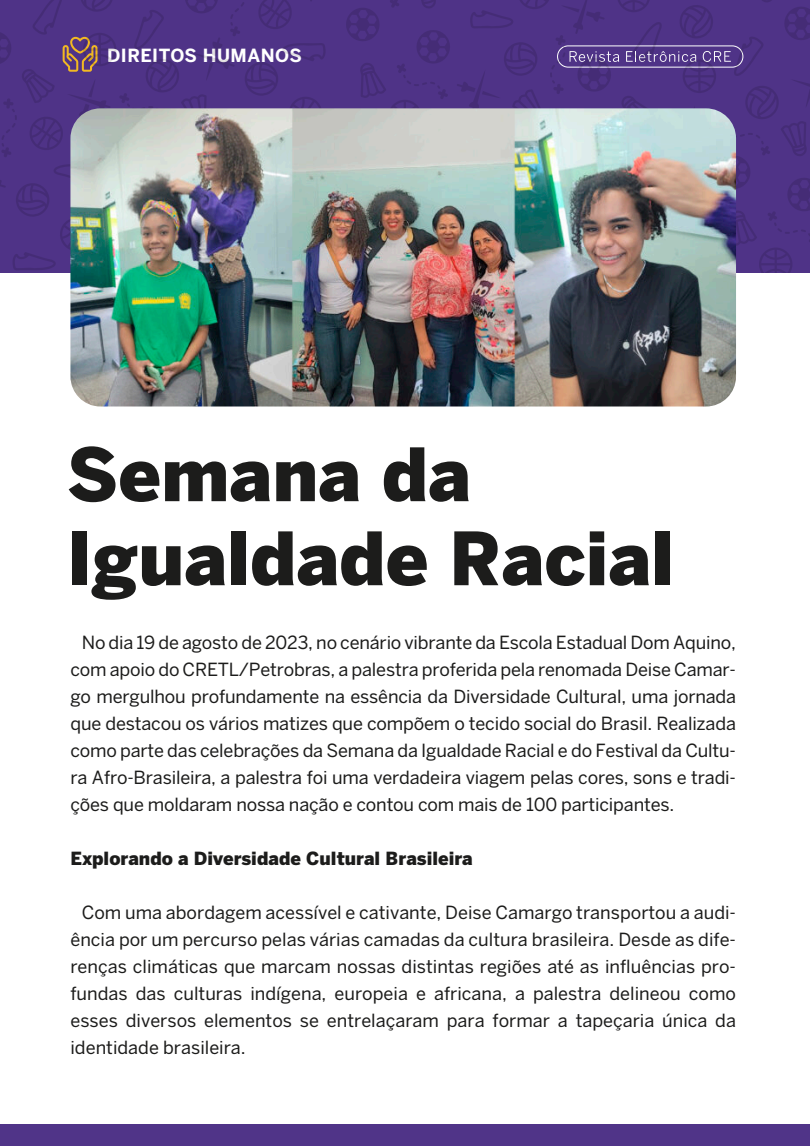
<style>
.page{position:relative;width:810px;height:1146px;background:#fff}
.page>*{position:absolute;margin:0;border:0;box-sizing:border-box;transform-origin:0 0}
.t1{font:900 72.75px/84px "Benton Sans";color:#1c1c1b}
.t2{font:18px/27px "Benton Sans";letter-spacing:-.005em;color:#1c1c1b;text-align:justify}
.t3{font:900 18px "Benton Sans";color:#1c1c1b}
.t4{font:700 18px "Benton Sans";letter-spacing:.025em;color:#fff}
</style>
<div class="page">
<div style="left:0;top:0;width:810px;height:272px;background:#4f3387"></div>
<div style="left:557px;top:46px;width:186px;height:21px;border:1px solid #fff;border-radius:11px"></div>
<svg style="left:90px;top:0;width:22px;height:12px"></svg>
<svg style="left:33px;top:0;width:57px;height:72px"></svg>
<svg style="left:346px;top:8px;width:33px;height:33px"></svg>
<svg style="left:245px;top:62px;width:33px;height:34px"></svg>
<svg style="left:185px;top:0;width:33px;height:13px"></svg>
<svg style="left:259px;top:0;width:33px;height:29px"></svg>
<svg style="left:193px;top:53px;width:41px;height:16px"></svg>
<svg style="left:206px;top:62px;width:12px;height:18px"></svg>
<svg style="left:283px;top:43px;width:42px;height:18px"></svg>
<svg style="left:206px;top:2px;width:38px;height:54px"></svg>
<svg style="left:146px;top:59px;width:33px;height:30px"></svg>
<svg style="left:79px;top:26px;width:37px;height:46px"></svg>
<svg style="left:181px;top:94px;width:25px;height:14px"></svg>
<svg style="left:71px;top:81px;width:38px;height:27px"></svg>
<svg style="left:134px;top:10px;width:30px;height:39px"></svg>
<svg style="left:109px;top:89px;width:63px;height:19px"></svg>
<svg style="left:16px;top:183px;width:33px;height:34px"></svg>
<svg style="left:0;top:180px;width:6px;height:7px"></svg>
<svg style="left:54px;top:164px;width:16px;height:14px"></svg>
<svg style="left:0;top:26px;width:65px;height:131px"></svg>
<svg style="left:60px;top:219px;width:10px;height:30px"></svg>
<svg style="left:13px;top:252px;width:43px;height:18px"></svg>
<svg style="left:290px;top:97px;width:31px;height:11px"></svg>
<svg style="left:360px;top:63px;width:26px;height:35px"></svg>
<svg style="left:390px;top:0;width:223px;height:108px"></svg>
<svg style="left:680px;top:5px;width:33px;height:33px"></svg>
<svg style="left:618px;top:0;width:32px;height:12px"></svg>
<svg style="left:613px;top:22px;width:50px;height:40px"></svg>
<svg style="left:762px;top:0;width:10px;height:2px"></svg>
<svg style="left:784px;top:7px;width:26px;height:33px"></svg>
<svg style="left:793px;top:80px;width:17px;height:26px"></svg>
<svg style="left:745px;top:86px;width:34px;height:33px"></svg>
<svg style="left:736px;top:156px;width:14px;height:33px"></svg>
<svg style="left:651px;top:47px;width:65px;height:46px"></svg>
<svg style="left:781px;top:121px;width:26px;height:35px"></svg>
<svg style="left:703px;top:36px;width:60px;height:41px"></svg>
<svg style="left:740px;top:133px;width:30px;height:22px"></svg>
<svg style="left:553px;top:89px;width:112px;height:19px"></svg>
<svg style="left:759px;top:248px;width:33px;height:24px"></svg>
<svg style="left:736px;top:211px;width:21px;height:35px"></svg>
<svg style="left:768px;top:178px;width:42px;height:58px"></svg>
<img style="left:70px;top:108px;width:666px;height:298px">
<div style="left:0;top:1125px;width:810px;height:21px;background:#503488"></div>
<p class="t4" style="left:107px;top:45px;width:196px">DIREITOS HUMANOS</p>
<h1 class="t1" style="left:67px;top:432px;width:609px">Semana da<br>Igualdade Racial</h1>
<p class="t2" style="left:70px;top:629px;width:667px;text-indent:11px">No dia 19 de agosto de 2023, no cenário vibrante da Escola Estadual Dom Aquino, com apoio do CRETL/Petrobras, a palestra proferida pela renomada Deise Camar&shy;go mergulhou profundamente na essência da Diversidade Cultural, uma jornada que destacou os vários matizes que compõem o tecido social do Brasil. Realizada como parte das celebrações da Semana da Igualdade Racial e do Festival da Cultu&shy;ra Afro-Brasileira, a palestra foi uma verdadeira viagem pelas cores, sons e tradi&shy;ções que moldaram nossa nação e contou com mais de 100 participantes.</p>
<p class="t3" style="left:70px;top:848px;width:404px">Explorando a Diversidade Cultural Brasileira</p>
<p class="t2" style="left:70px;top:899px;width:667px;text-indent:11px">Com uma abordagem acessível e cativante, Deise Camargo transportou a audi&shy;ência por um percurso pelas várias camadas da cultura brasileira. Desde as dife&shy;renças climáticas que marcam nossas distintas regiões até as influências pro&shy;fundas das culturas indígena, europeia e africana, a palestra delineou como esses diversos elementos se entrelaçaram para formar a tapeçaria única da identidade brasileira.</p>
</div>
